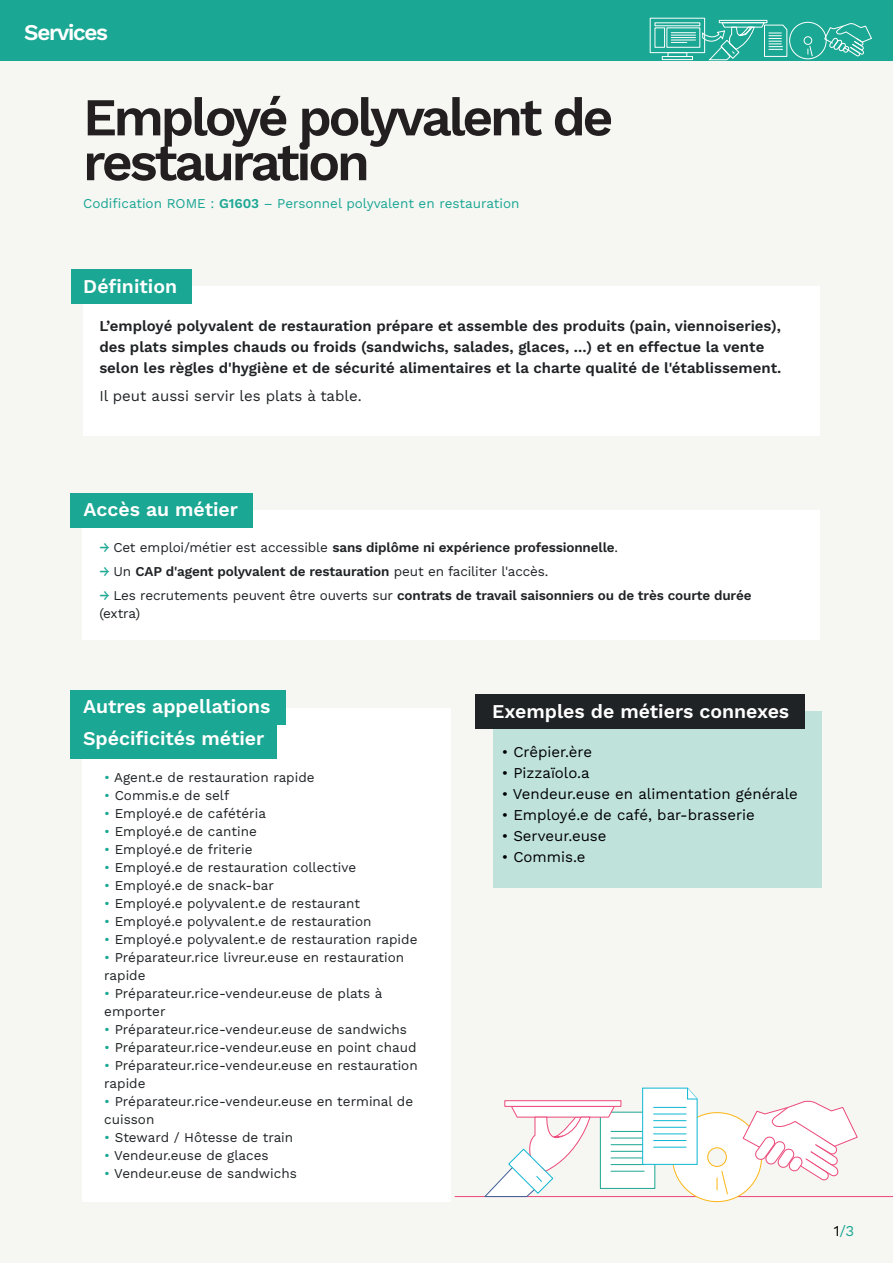
<style>
.page{position:relative;width:893px;height:1263px;background:#f6f6f3}
.page>*{position:absolute;margin:0;border:0;box-sizing:border-box;transform-origin:0 0}
.t1{font:600 53.25px/44.8px "Work Sans";letter-spacing:-.06em;color:#231f20}
.t2{font:600 22.5px "Work Sans";letter-spacing:-.06em;color:#fff}
.t3{font:600 19.5px/31.8px "Work Sans";color:#fff}
.t4{font:600 15px/21px "Work Sans";color:#1f2325}
.t5{font:15px "Work Sans";color:#000001}
.t6{font:15px "Work Sans";color:#1f2325}
.t7{font:15px "Work Sans";color:#1aa793}
.t8{font:13.5px/18px "Work Sans";color:#1f2325}
.t9{font:600 13.5px/18px "Work Sans";letter-spacing:-.01em;color:#1f2325}
.t10{font:13.5px "Work Sans";color:#1aa793}
.s1{font-weight:600}
.s2{font-weight:500;color:#1aa793}
.s3{font-weight:400}
.s4{color:#1aa793}
.s5{color:#000001}
</style>
<div class="page">
<div style="left:493px;top:711px;width:328px;height:177px;background:#bfe2db"></div>
<div style="left:475px;top:694px;width:330px;height:34px;background:#1f2325"></div>
<div style="left:82px;top:511px;width:738px;height:129px;background:#fff"></div>
<div style="left:82px;top:708px;width:369px;height:493px;background:#fff"></div>
<div style="left:83px;top:286px;width:737px;height:150px;background:#fff"></div>
<div style="left:71px;top:269px;width:121px;height:34px;background:#1aa793"></div>
<div style="left:70px;top:494px;width:182px;height:34px;background:#1aa793"></div>
<div style="left:71px;top:691px;width:215px;height:34px;background:#1aa793"></div>
<div style="left:71px;top:724px;width:206px;height:34px;background:#1aa793"></div>
<div style="left:0;top:0;width:893px;height:61px;background:#1aa793"></div>
<div style="left:668px;top:52px;width:19px;height:5px;border:1px solid #fff"></div>
<div style="left:662px;top:56px;width:31px;height:4px;border:1px solid #fff"></div>
<div style="left:655px;top:27px;width:10px;height:21px;border:1px solid #fff"></div>
<div style="left:666px;top:27px;width:34px;height:21px;border:1px solid #fff"></div>
<svg style="left:671px;top:32px;width:24px;height:11px"></svg>
<div style="left:719px;top:20px;width:48px;height:3px;border:1px solid #fff"></div>
<svg style="left:702px;top:22px;width:170px;height:39px"></svg>
<hr style="left:455px;top:1196px;width:438px;height:1px;background:#ec4a7a">
<svg style="left:484px;top:1087px;width:374px;height:115px"></svg>
<hr style="left:653px;top:1107px;width:33px;height:1px;background:#0db8d4">
<hr style="left:653px;top:1113px;width:33px;height:1px;background:#0db8d4">
<hr style="left:653px;top:1120px;width:33px;height:1px;background:#0db8d4">
<hr style="left:653px;top:1127px;width:33px;height:1px;background:#0db8d4">
<hr style="left:653px;top:1133px;width:33px;height:1px;background:#0db8d4">
<hr style="left:653px;top:1140px;width:33px;height:1px;background:#0db8d4">
<hr style="left:653px;top:1147px;width:33px;height:1px;background:#0db8d4">
<h2 class="t2" style="left:24px;top:15px;width:85px">Services</h2>
<h1 class="t1" style="left:83px;top:93px;width:532px">Employé polyvalent de restauration</h1>
<p class="t10" style="left:83px;top:193px;width:438px">Codification ROME : <span class="s1">G1603</span> – Personnel polyvalent en restauration</p>
<h3 class="t3" style="left:83px;top:269px;width:95px">Définition</h3>
<p class="t4" style="left:99px;top:315px;width:684px">L’employé polyvalent de restauration prépare et assemble des produits (pain, viennoiseries), des plats simples chauds ou froids (sandwichs, salades, glaces, ...) et en effectue la vente selon les règles d'hygiène et de sécurité alimentaires et la charte qualité de l'établissement.</p>
<p class="t6" style="left:99px;top:385px;width:264px">Il peut aussi servir les plats à table.</p>
<h3 class="t3" style="left:84px;top:493px;width:156px">Accès au métier</h3>
<p class="t9" style="left:99px;top:538px;width:520px"><span class="s2">→</span> <span class="s3">Cet emploi/métier est accessible</span> sans diplôme ni expérience professionnelle<span class="s3">.</span></p>
<p class="t9" style="left:99px;top:562px;width:451px"><span class="s2">→</span> <span class="s3">Un</span> CAP d'agent polyvalent de restauration <span class="s3">peut en faciliter l'accès.</span></p>
<p class="t9" style="left:99px;top:586px;width:654px"><span class="s2">→</span> <span class="s3">Les recrutements peuvent être ouverts sur</span> contrats de travail saisonniers ou de très courte durée <span class="s3">(extra)</span></p>
<h3 class="t3" style="left:83px;top:690px;width:189px">Autres appellations<br>Spécificités métier</h3>
<p class="t8" style="left:104px;top:768px;width:212px"><span class="s4">•</span> Agent.e de restauration rapide</p>
<p class="t8" style="left:104px;top:786px;width:127px"><span class="s4">•</span> Commis.e de self</p>
<p class="t8" style="left:104px;top:804px;width:163px"><span class="s4">•</span> Employé.e de cafétéria</p>
<p class="t8" style="left:104px;top:822px;width:154px"><span class="s4">•</span> Employé.e de cantine</p>
<p class="t8" style="left:104px;top:840px;width:150px"><span class="s4">•</span> Employé.e de friterie</p>
<p class="t8" style="left:104px;top:858px;width:253px"><span class="s4">•</span> Employé.e de restauration collective</p>
<p class="t8" style="left:104px;top:876px;width:171px"><span class="s4">•</span> Employé.e de snack-bar</p>
<p class="t8" style="left:104px;top:894px;width:257px"><span class="s4">•</span> Employé.e polyvalent.e de restaurant</p>
<p class="t8" style="left:104px;top:912px;width:269px"><span class="s4">•</span> Employé.e polyvalent.e de restauration</p>
<p class="t8" style="left:104px;top:930px;width:315px"><span class="s4">•</span> Employé.e polyvalent.e de restauration rapide</p>
<p class="t8" style="left:104px;top:948px;width:301px"><span class="s4">•</span> Préparateur.rice livreur.euse en restauration rapide</p>
<p class="t8" style="left:104px;top:984px;width:280px"><span class="s4">•</span> Préparateur.rice-vendeur.euse de plats à emporter</p>
<p class="t8" style="left:104px;top:1020px;width:304px"><span class="s4">•</span> Préparateur.rice-vendeur.euse de sandwichs</p>
<p class="t8" style="left:104px;top:1038px;width:314px"><span class="s4">•</span> Préparateur.rice-vendeur.euse en point chaud</p>
<p class="t8" style="left:104px;top:1056px;width:315px"><span class="s4">•</span> Préparateur.rice-vendeur.euse en restauration rapide</p>
<p class="t8" style="left:104px;top:1092px;width:310px"><span class="s4">•</span> Préparateur.rice-vendeur.euse en terminal de cuisson</p>
<p class="t8" style="left:104px;top:1128px;width:190px"><span class="s4">•</span> Steward / Hôtesse de train</p>
<p class="t8" style="left:104px;top:1146px;width:166px"><span class="s4">•</span> Vendeur.euse de glaces</p>
<p class="t8" style="left:104px;top:1164px;width:194px"><span class="s4">•</span> Vendeur.euse de sandwichs</p>
<h3 class="t3" style="left:492px;top:695px;width:299px">Exemples de métiers connexes</h3>
<p class="t5" style="left:502px;top:741px;width:92px">• Crêpier.ère</p>
<p class="t5" style="left:502px;top:762px;width:89px">• Pizzaïolo.a</p>
<p class="t5" style="left:502px;top:783px;width:298px">• Vendeur.euse en alimentation générale</p>
<p class="t5" style="left:502px;top:804px;width:255px">• Employé.e de café, bar-brasserie</p>
<p class="t5" style="left:502px;top:825px;width:106px">• Serveur.euse</p>
<p class="t5" style="left:502px;top:846px;width:85px">• Commis.e</p>
<p class="t7" style="left:834px;top:1220px;width:22px"><span class="s5">1</span>/3</p>
</div>
